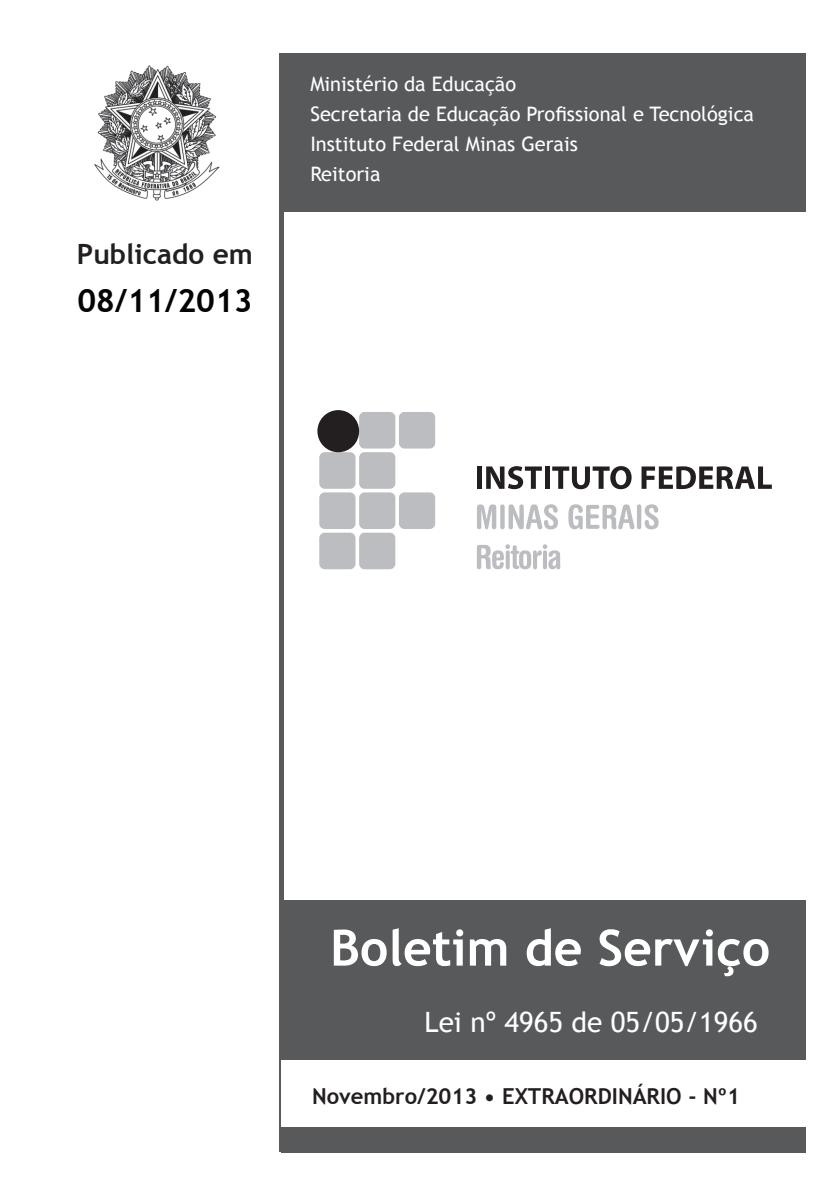
<style>
.page{position:relative;width:840px;height:1191px;background:#fff}
.page>*{position:absolute;margin:0;border:0;box-sizing:border-box;transform-origin:0 0}
.t1{font:700 50px "Trebuchet MS";color:#fff}
.t2{font:700 32px "Trebuchet MS";color:#040503}
.t3{font:28px "Trebuchet MS";color:#fff}
.t4{font:700 28px "Trebuchet MS";color:#231f20}
.t5{font:700 22px "Trebuchet MS";color:#231f20}
.t6{font:20px "Trebuchet MS";color:#fff}
</style>
<div class="page">
<img style="left:94px;top:65px;width:126px;height:136px">
<div style="left:280px;top:53px;width:525px;height:159px;background:#58595b"></div>
<div style="left:279px;top:53px;width:5px;height:1099px;background:#58595b"></div>
<div style="left:280px;top:900px;width:525px;height:252px;background:#58595b"></div>
<div style="left:280px;top:1060px;width:525px;height:66px;background:#fff"></div>
<div style="left:476px;top:466px;width:5px;height:23px;background:#231f20"></div>
<svg style="left:486px;top:466px;width:55px;height:23px"></svg>
<div style="left:544px;top:466px;width:5px;height:23px;background:#231f20"></div>
<svg style="left:552px;top:466px;width:79px;height:23px"></svg>
<svg style="left:641px;top:466px;width:130px;height:23px"></svg>
<svg style="left:477px;top:504px;width:80px;height:25px"></svg>
<svg style="left:568px;top:504px;width:90px;height:25px"></svg>
<svg style="left:477px;top:544px;width:83px;height:25px"></svg>
<div style="left:319px;top:452px;width:36px;height:37px;background:#bcbdc0;border-radius:5px"></div>
<div style="left:319px;top:492px;width:36px;height:37px;background:#bcbdc0;border-radius:5px"></div>
<div style="left:319px;top:532px;width:36px;height:37px;background:#bcbdc0;border-radius:5px"></div>
<div style="left:359px;top:412px;width:36px;height:36px;background:#bcbdc0;border-radius:5px"></div>
<div style="left:359px;top:452px;width:36px;height:37px;background:#bcbdc0;border-radius:5px"></div>
<div style="left:359px;top:492px;width:36px;height:37px;background:#bcbdc0;border-radius:5px"></div>
<div style="left:399px;top:492px;width:36px;height:37px;background:#bcbdc0;border-radius:5px"></div>
<div style="left:359px;top:532px;width:36px;height:37px;background:#bcbdc0;border-radius:5px"></div>
<div style="left:399px;top:412px;width:36px;height:36px;background:#bcbdc0;border-radius:5px"></div>
<div style="left:317px;top:410px;width:42px;height:42px;background:#231f20;border-radius:50%"></div>
<p class="t4" style="left:77px;top:237px;width:177px">Publicado em</p>
<p class="t2" style="left:77px;top:281px;width:176px">08/11/2013</p>
<p class="t6" style="left:310px;top:72px;width:207px">Ministério da Educação</p>
<p class="t6" style="left:310px;top:102px;width:445px">Secretaria de Educação Profissional e Tecnológica</p>
<p class="t6" style="left:310px;top:132px;width:269px">Instituto Federal Minas Gerais</p>
<p class="t6" style="left:310px;top:162px;width:72px">Reitoria</p>
<p class="t1" style="left:330px;top:916px;width:441px">Boletim de Serviço</p>
<p class="t3" style="left:424px;top:1006px;width:334px">Lei nº 4965 de 05/05/1966</p>
<p class="t5" style="left:312px;top:1082px;width:429px">Novembro/2013 • EXTRAORDINÁRIO - Nº1</p>
</div>
